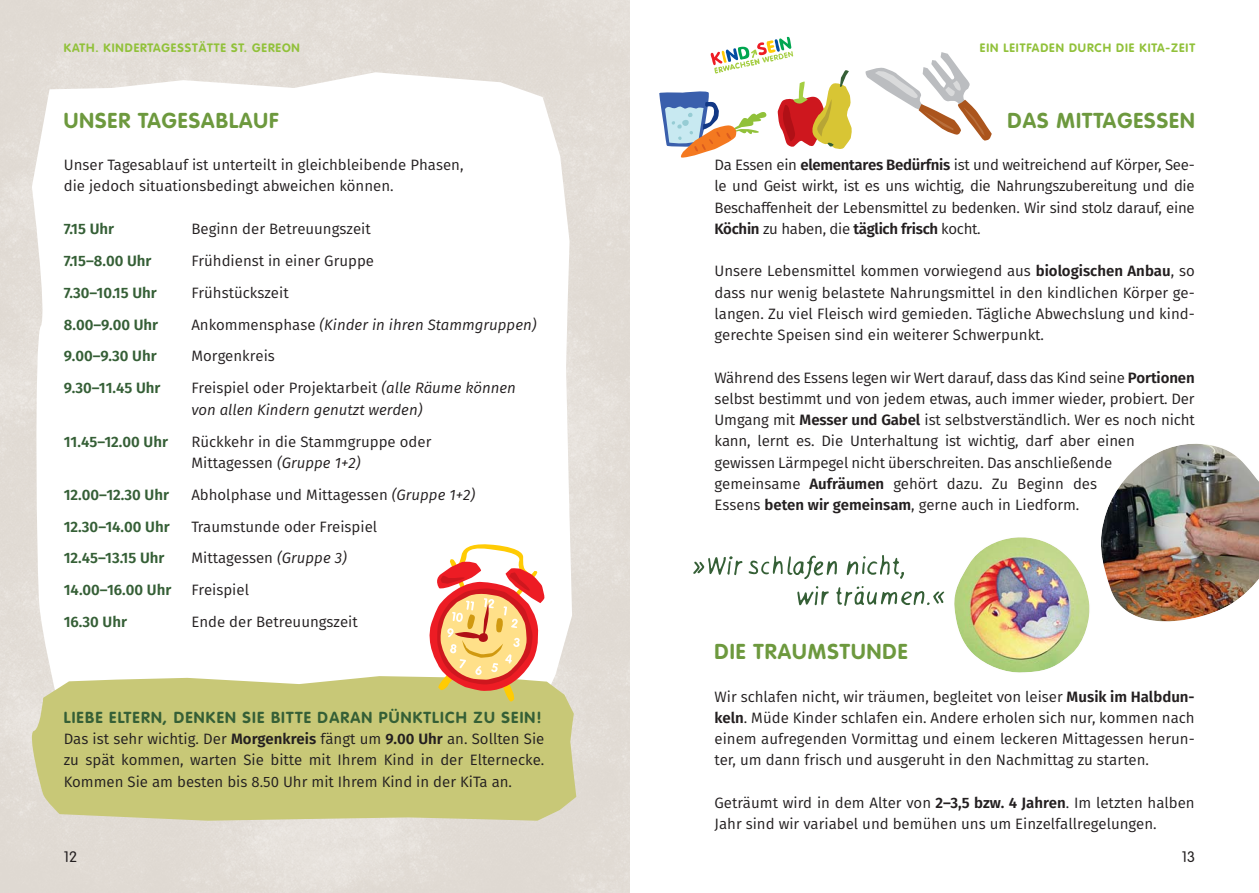
<style>
.page{position:relative;width:1259px;height:893px;background:#fff}
.page>*{position:absolute;margin:0;border:0;box-sizing:border-box;transform-origin:0 0}
.t1{font:700 21.3px "VAG Rounded";letter-spacing:.05em;color:#6d993e}
.t2{font:700 15.75px "VAG Rounded";letter-spacing:.075em;color:#355f36}
.t3{font:15px/21.3px "Fira Sans";color:#231f20}
.t4{font:600 15px "Fira Sans";color:#355f36}
.t5{font:italic 15px/21.3px "Fira Sans";color:#231f20}
.t6{font:300 15px "VAG Rounded";color:#231f20}
.t7{font:700 12px "VAG Rounded";letter-spacing:.075em;color:#91c13a}
.s1{font-style:normal}
.s2{font-style:italic}
.s3{font-weight:600}
</style>
<div class="page">
<svg style="left:865px;top:52px;width:126px;height:89px"></svg>
<svg style="left:659px;top:37px;width:193px;height:121px"></svg>
<svg style="left:32px;top:72px;width:540px;height:604px"></svg>
<svg style="left:27px;top:676px;width:549px;height:145px;background:#caca7f"></svg>
<svg style="left:425px;top:543px;width:119px;height:159px"></svg>
<img style="left:954px;top:443px;width:305px;height:230px">
<svg style="left:797px;top:586px;width:32px;height:19px"></svg>
<svg style="left:836px;top:586px;width:108px;height:20px"></svg>
<svg style="left:748px;top:555px;width:89px;height:24px"></svg>
<svg style="left:846px;top:555px;width:58px;height:24px"></svg>
<svg style="left:693px;top:556px;width:49px;height:19px"></svg>
<p class="t7" style="left:64px;top:42px;width:237px">KATH. KINDERTAGESSTÄTTE ST. GEREON</p>
<p class="t7" style="left:980px;top:42px;width:217px">EIN LEITFADEN DURCH DIE KITA-ZEIT</p>
<h1 class="t1" style="left:64px;top:110px;width:216px">UNSER TAGESABLAUF</h1>
<p class="t3" style="left:64px;top:155px;width:401px">Unser Tagesablauf ist unterteilt in gleichbleibende Phasen, die jedoch situationsbedingt abweichen können.</p>
<p class="t4" style="left:64px;top:221px;width:52px">7.15 Uhr</p>
<p class="t3" style="left:191px;top:219px;width:181px">Beginn der Betreuungszeit</p>
<p class="t4" style="left:64px;top:253px;width:89px">7.15–8.00 Uhr</p>
<p class="t3" style="left:191px;top:251px;width:184px">Frühdienst in einer Gruppe</p>
<p class="t4" style="left:64px;top:285px;width:94px">7.30–10.15 Uhr</p>
<p class="t3" style="left:191px;top:283px;width:99px">Frühstückszeit</p>
<p class="t4" style="left:64px;top:317px;width:96px">8.00–9.00 Uhr</p>
<p class="t5" style="left:191px;top:314px;width:347px"><span class="s1">Ankommensphase</span> (Kinder in ihren Stammgruppen)</p>
<p class="t4" style="left:64px;top:349px;width:94px">9.00–9.30 Uhr</p>
<p class="t3" style="left:191px;top:346px;width:85px">Morgenkreis</p>
<p class="t4" style="left:64px;top:381px;width:98px">9.30–11.45 Uhr</p>
<p class="t5" style="left:191px;top:378px;width:326px"><span class="s1">Freispiel oder Projektarbeit</span> (alle Räume können von allen Kindern genutzt werden)</p>
<p class="t4" style="left:64px;top:434px;width:106px">11.45–12.00 Uhr</p>
<p class="t3" style="left:191px;top:431px;width:242px">Rückkehr in die Stammgruppe oder<br>Mittagessen <span class="s2">(Gruppe 1+2)</span></p>
<p class="t4" style="left:64px;top:487px;width:107px">12.00–12.30 Uhr</p>
<p class="t3" style="left:191px;top:485px;width:285px">Abholphase und Mittagessen <span class="s2">(Gruppe 1+2)</span></p>
<p class="t4" style="left:64px;top:519px;width:107px">12.30–14.00 Uhr</p>
<p class="t3" style="left:191px;top:516px;width:187px">Traumstunde oder Freispiel</p>
<p class="t4" style="left:64px;top:551px;width:102px">12.45–13.15 Uhr</p>
<p class="t3" style="left:191px;top:548px;width:157px">Mittagessen <span class="s2">(Gruppe 3)</span></p>
<p class="t4" style="left:64px;top:583px;width:109px">14.00–16.00 Uhr</p>
<p class="t3" style="left:191px;top:580px;width:59px">Freispiel</p>
<p class="t4" style="left:64px;top:615px;width:65px">16.30 Uhr</p>
<p class="t3" style="left:191px;top:612px;width:168px">Ende der Betreuungszeit</p>
<h1 class="t1" style="left:1007px;top:110px;width:189px">DAS MITTAGESSEN</h1>
<p class="t3" style="left:714px;top:155px;width:482px;text-align:justify">Da Essen ein <span class="s3">elementares Bedürfnis</span> ist und weitreichend auf Körper, See&shy;le und Geist wirkt, ist es uns wichtig, die Nahrungszubereitung und die Beschaffenheit der Lebensmittel zu bedenken. Wir sind stolz darauf, eine <span class="s3">Köchin</span> zu haben, die <span class="s3">täglich frisch</span> kocht.</p>
<p class="t3" style="left:714px;top:261px;width:482px;text-align:justify">Unsere Lebensmittel kommen vorwiegend aus <span class="s3">biologischen Anbau</span>, so dass nur wenig belastete Nahrungsmittel in den kindlichen Körper ge&shy;langen. Zu viel Fleisch wird gemieden. Tägliche Abwechslung und kind&shy;gerechte Speisen sind ein weiterer Schwerpunkt.</p>
<p class="t3" style="left:714px;top:368px;width:482px">Während des Essens legen wir Wert darauf, dass das Kind seine <span class="s3">Portionen </span>selbst bestimmt und von jedem etwas, auch immer wieder, probiert. Der Umgang mit <span class="s3">Messer und Gabel</span> ist selbstverständlich. Wer es noch nicht kann, lernt es. Die Unterhaltung ist wichtig, darf aber einen gewissen Lärmpegel nicht überschreiten. Das anschließende gemeinsame <span class="s3">Aufräumen</span> gehört dazu. Zu Beginn des<br>Essens <span class="s3">beten wir gemeinsam</span>, gerne auch in Liedform.</p>
<p class="t2" style="left:64px;top:710px;width:479px">LIEBE ELTERN, DENKEN SIE BITTE DARAN PÜNKTLICH ZU SEIN!</p>
<p class="t3" style="left:64px;top:729px;width:482px;text-align:justify">Das ist sehr wichtig. Der <span class="s3">Morgenkreis</span> fängt um <span class="s3">9.00 Uhr</span> an. Sollten Sie zu spät kommen, warten Sie bitte mit Ihrem Kind in der Elternecke.<br>Kommen Sie am besten bis 8.50 Uhr mit Ihrem Kind in der KiTa an.</p>
<h1 class="t1" style="left:714px;top:641px;width:194px">DIE TRAUMSTUNDE</h1>
<p class="t3" style="left:714px;top:687px;width:482px;text-align:justify">Wir schlafen nicht, wir träumen, begleitet von leiser <span class="s3">Musik im Halbdun&shy;keln</span>. Müde Kinder schlafen ein. Andere erholen sich nur, kommen nach einem aufregenden Vormittag und einem leckeren Mittagessen herun&shy;ter, um dann frisch und ausgeruht in den Nachmittag zu starten.</p>
<p class="t3" style="left:714px;top:793px;width:481px">Geträumt wird in dem Alter von <span class="s3">2–3,5 bzw. 4 Jahren</span>. Im letzten halben<br>Jahr sind wir variabel und bemühen uns um Einzelfallregelungen.</p>
<p class="t6" style="left:64px;top:849px;width:15px">12</p>
<p class="t6" style="left:1181px;top:849px;width:15px">13</p>
</div>
